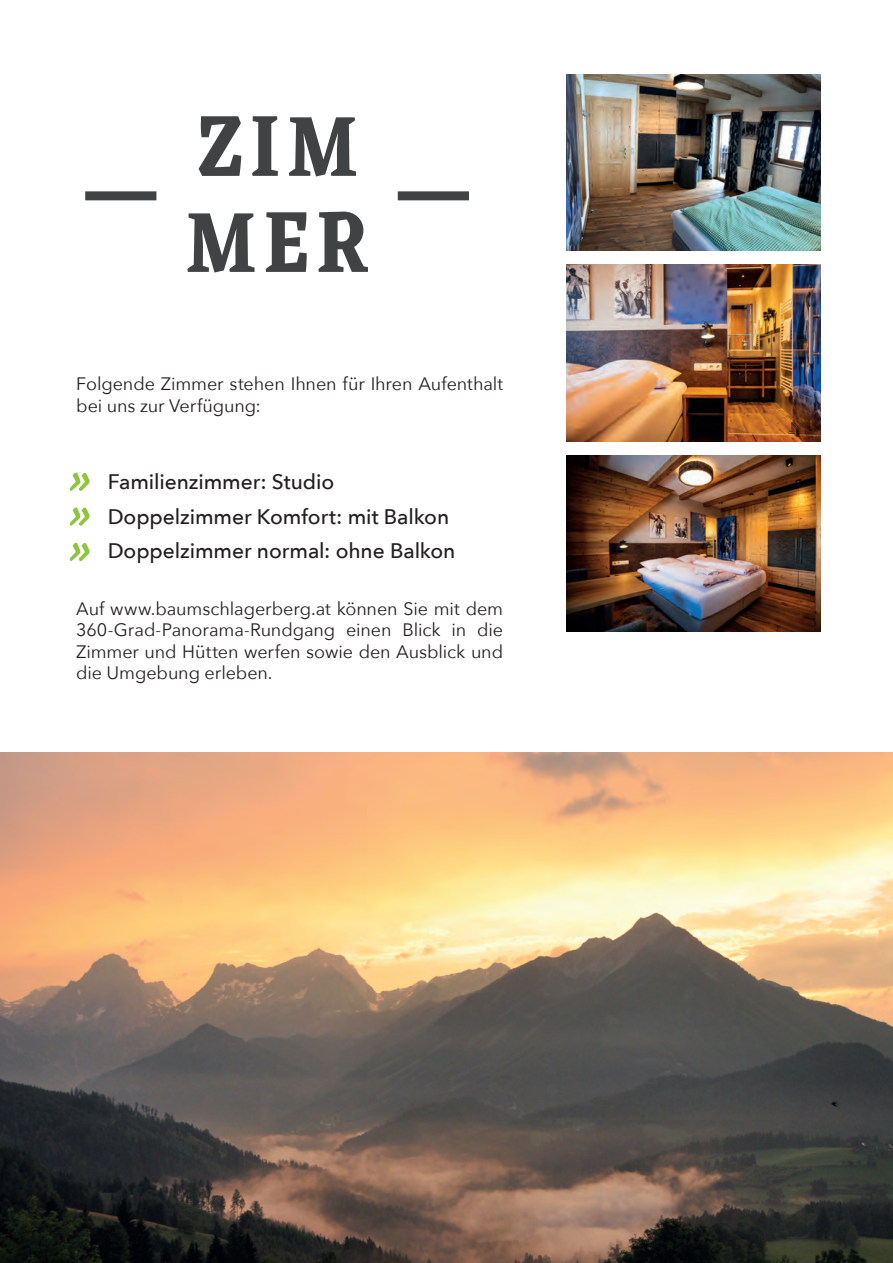
<style>
.page{position:relative;width:893px;height:1263px;background:#fff}
.page>*{position:absolute;margin:0;border:0;box-sizing:border-box;transform-origin:0 0}
.t1{font:700 90px/96px "Eczar";letter-spacing:.1em;color:#414243;scale:.8 1}
.t2{font:57px "Market";color:#8fc53e}
.t3{font:500 21px/34.5px "Avenir Next";letter-spacing:-.005em;color:#231f20}
.t4{font:18px/21.6px "Avenir Next";letter-spacing:-.005em;color:#231f20}
</style>
<div class="page">
<div style="left:85px;top:191px;width:71px;height:9px;background:#414243"></div>
<div style="left:398px;top:191px;width:71px;height:9px;background:#414243"></div>
<img style="left:0;top:753px;width:893px;height:510px">
<img style="left:567px;top:74px;width:254px;height:177px">
<img style="left:567px;top:265px;width:254px;height:176px">
<img style="left:567px;top:455px;width:254px;height:176px">
<h1 class="t1" style="left:186px;top:97px;width:230px">ZIM<br>MER</h1>
<p class="t4" style="left:76px;top:372px;width:428px">Folgende Zimmer stehen Ihnen für Ihren Aufenthalt bei uns zur Verfügung:</p>
<h2 class="t2" style="left:65px;top:447px;width:25px">»</h2>
<h2 class="t2" style="left:65px;top:482px;width:25px">»</h2>
<h2 class="t2" style="left:65px;top:518px;width:25px">»</h2>
<p class="t3" style="left:108px;top:464px;width:349px">Familienzimmer: Studio<br>Doppelzimmer Komfort: mit Balkon<br>Doppelzimmer normal: ohne Balkon</p>
<p class="t4" style="left:76px;top:597px;width:428px;text-align:justify">Auf www.baumschlagerberg.at können Sie mit dem 360-Grad-Panorama-Rundgang einen Blick in die Zimmer und Hütten werfen sowie den Ausblick und die Umgebung erleben.</p>
</div>
